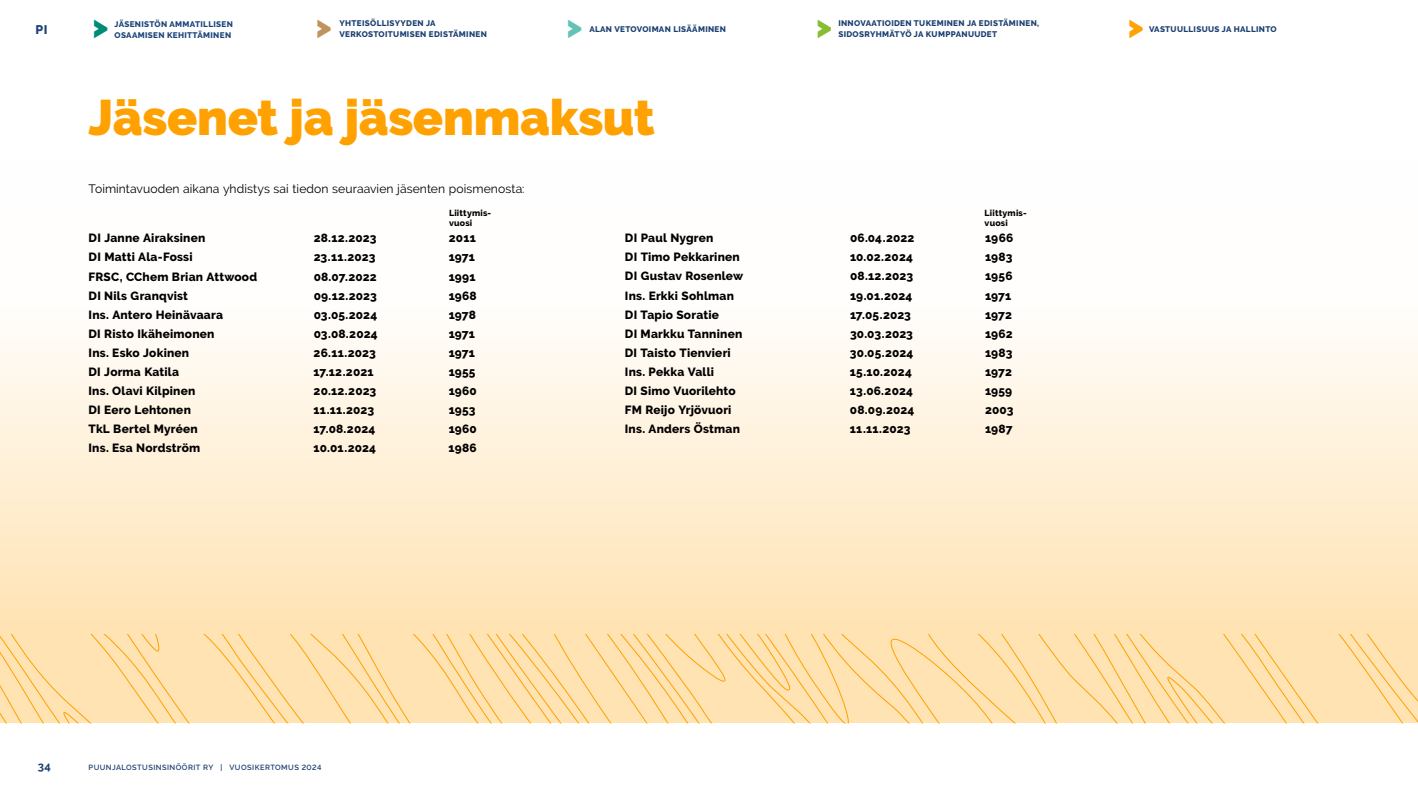
<style>
.page{position:relative;width:1418px;height:798px;background:#fff}
.page>*{position:absolute;margin:0;border:0;box-sizing:border-box;transform-origin:0 0}
.t1{font:900 49.62px "Raleway";letter-spacing:-.005em;color:#ffa100}
.t2{font:900 31.25px "Raleway";color:#008b79}
.t3{font:900 31.25px "Raleway";color:#c0925d}
.t4{font:900 31.25px "Raleway";color:#63c3b7}
.t5{font:900 31.25px "Raleway";color:#86bd34}
.t6{font:900 31.25px "Raleway";color:#ffa100}
.t7{font:800 12.5px "Raleway";color:#1b4379}
.t8{font:12.12px "Raleway";letter-spacing:.005em;color:#000}
.t9{font:800 11.88px "Raleway";letter-spacing:.015em;color:#000}
.t10{font:700 11.25px "Raleway";color:#1a3e70}
.t11{font:800 8.75px/10px "Raleway";letter-spacing:.025em;color:#000}
.t12{font:800 8.12px/11.2px "Raleway";letter-spacing:.04em;color:#1a3e70}
.t13{font:800 8.12px/11.2px "Raleway";letter-spacing:.04em;color:#1b4379}
.t14{font:600 7.5px "Raleway";letter-spacing:.06em;color:#1a3e70}
</style>
<div class="page">
<svg style="left:0;top:339px;width:1417px;height:294px;background:#ffeed3"></svg>
<svg style="left:592px;top:633px;width:373px;height:90px;background:#ffdfa9"></svg>
<svg style="left:965px;top:633px;width:452px;height:90px;background:#ffe0ab"></svg>
<svg style="left:0;top:633px;width:276px;height:90px;background:#ffe0ab"></svg>
<svg style="left:276px;top:633px;width:316px;height:90px;background:#ffdfa9"></svg>
<p class="t7" style="left:35px;top:22px;width:14px">PI</p>
<p class="t13" style="left:114px;top:18px;width:120px">JÄSENISTÖN AMMATILLISEN<br>OSAAMISEN KEHITTÄMINEN</p>
<p class="t12" style="left:339px;top:17px;width:149px">YHTEISÖLLISYYDEN JA<br>VERKOSTOITUMISEN EDISTÄMINEN</p>
<p class="t12" style="left:589px;top:24px;width:138px">ALAN VETOVOIMAN LISÄÄMINEN</p>
<p class="t12" style="left:838px;top:17px;width:202px">INNOVAATIOIDEN TUKEMINEN JA EDISTÄMINEN,<br>SIDOSRYHMÄTYÖ JA KUMPPANUUDET</p>
<h2 class="t2" style="left:92px;top:8px;width:18px">&gt;</h2>
<h2 class="t3" style="left:315px;top:8px;width:18px">&gt;</h2>
<h2 class="t4" style="left:566px;top:8px;width:18px">&gt;</h2>
<h2 class="t5" style="left:815px;top:8px;width:18px">&gt;</h2>
<h2 class="t6" style="left:1127px;top:8px;width:18px">&gt;</h2>
<p class="t12" style="left:1148px;top:24px;width:129px">VASTUULLISUUS JA HALLINTO</p>
<h1 class="t1" style="left:89px;top:89px;width:568px">Jäsenet ja jäsenmaksut</h1>
<p class="t8" style="left:89px;top:182px;width:437px">Toimintavuoden aikana yhdistys sai tiedon seuraavien jäsenten poismenosta:</p>
<p class="t9" style="left:89px;top:231px;width:118px">DI Janne Airaksinen</p>
<p class="t9" style="left:314px;top:231px;width:64px">28.12.2023</p>
<p class="t9" style="left:449px;top:231px;width:29px">2011</p>
<p class="t9" style="left:89px;top:250px;width:105px">DI Matti Ala-Fossi</p>
<p class="t9" style="left:314px;top:250px;width:63px">23.11.2023</p>
<p class="t9" style="left:449px;top:250px;width:28px">1971</p>
<p class="t9" style="left:89px;top:269px;width:170px">FRSC, CChem Brian Attwood</p>
<p class="t9" style="left:314px;top:269px;width:65px">08.07.2022</p>
<p class="t9" style="left:449px;top:269px;width:28px">1991</p>
<p class="t9" style="left:89px;top:288px;width:101px">DI Nils Granqvist</p>
<p class="t9" style="left:314px;top:288px;width:65px">09.12.2023</p>
<p class="t9" style="left:449px;top:288px;width:30px">1968</p>
<p class="t9" style="left:89px;top:307px;width:136px">Ins. Antero Heinävaara</p>
<p class="t9" style="left:314px;top:307px;width:65px">03.05.2024</p>
<p class="t9" style="left:449px;top:307px;width:29px">1978</p>
<p class="t9" style="left:89px;top:327px;width:127px">DI Risto Ikäheimonen</p>
<p class="t9" style="left:314px;top:327px;width:65px">03.08.2024</p>
<p class="t9" style="left:449px;top:327px;width:28px">1971</p>
<p class="t9" style="left:89px;top:346px;width:102px">Ins. Esko Jokinen</p>
<p class="t9" style="left:314px;top:346px;width:64px">26.11.2023</p>
<p class="t9" style="left:449px;top:346px;width:28px">1971</p>
<p class="t9" style="left:88px;top:365px;width:92px">DI Jorma Katila</p>
<p class="t9" style="left:313px;top:365px;width:62px">17.12.2021</p>
<p class="t9" style="left:448px;top:365px;width:28px">1955</p>
<p class="t9" style="left:88px;top:384px;width:108px">Ins. Olavi Kilpinen</p>
<p class="t9" style="left:313px;top:384px;width:64px">20.12.2023</p>
<p class="t9" style="left:448px;top:384px;width:30px">1960</p>
<p class="t9" style="left:88px;top:403px;width:104px">DI Eero Lehtonen</p>
<p class="t9" style="left:313px;top:403px;width:62px">11.11.2023</p>
<p class="t9" style="left:448px;top:403px;width:28px">1953</p>
<p class="t9" style="left:88px;top:422px;width:111px">TkL Bertel Myréen</p>
<p class="t9" style="left:313px;top:422px;width:63px">17.08.2024</p>
<p class="t9" style="left:448px;top:422px;width:30px">1960</p>
<p class="t9" style="left:88px;top:441px;width:113px">Ins. Esa Nordström</p>
<p class="t9" style="left:313px;top:441px;width:64px">10.01.2024</p>
<p class="t9" style="left:448px;top:441px;width:30px">1986</p>
<p class="t11" style="left:449px;top:208px;width:44px">Liittymis&shy;vuosi</p>
<p class="t11" style="left:984px;top:208px;width:44px">Liittymis&shy;vuosi</p>
<p class="t9" style="left:625px;top:231px;width:90px">DI Paul Nygren</p>
<p class="t9" style="left:850px;top:231px;width:66px">06.04.2022</p>
<p class="t9" style="left:985px;top:231px;width:30px">1966</p>
<p class="t9" style="left:625px;top:250px;width:116px">DI Timo Pekkarinen</p>
<p class="t9" style="left:850px;top:250px;width:64px">10.02.2024</p>
<p class="t9" style="left:985px;top:250px;width:29px">1983</p>
<p class="t9" style="left:625px;top:269px;width:120px">DI Gustav Rosenlew</p>
<p class="t9" style="left:850px;top:269px;width:65px">08.12.2023</p>
<p class="t9" style="left:985px;top:269px;width:29px">1956</p>
<p class="t9" style="left:625px;top:288px;width:111px">Ins. Erkki Sohlman</p>
<p class="t9" style="left:850px;top:288px;width:64px">19.01.2024</p>
<p class="t9" style="left:985px;top:288px;width:28px">1971</p>
<p class="t9" style="left:625px;top:307px;width:95px">DI Tapio Soratie</p>
<p class="t9" style="left:850px;top:307px;width:62px">17.05.2023</p>
<p class="t9" style="left:985px;top:307px;width:28px">1972</p>
<p class="t9" style="left:625px;top:326px;width:119px">DI Markku Tanninen</p>
<p class="t9" style="left:850px;top:326px;width:65px">30.03.2023</p>
<p class="t9" style="left:985px;top:326px;width:29px">1962</p>
<p class="t9" style="left:625px;top:346px;width:107px">DI Taisto Tienvieri</p>
<p class="t9" style="left:850px;top:346px;width:65px">30.05.2024</p>
<p class="t9" style="left:985px;top:346px;width:29px">1983</p>
<p class="t9" style="left:625px;top:365px;width:91px">Ins. Pekka Valli</p>
<p class="t9" style="left:850px;top:365px;width:63px">15.10.2024</p>
<p class="t9" style="left:985px;top:365px;width:28px">1972</p>
<p class="t9" style="left:625px;top:384px;width:112px">DI Simo Vuorilehto</p>
<p class="t9" style="left:850px;top:384px;width:64px">13.06.2024</p>
<p class="t9" style="left:985px;top:384px;width:29px">1959</p>
<p class="t9" style="left:625px;top:403px;width:108px">FM Reijo Yrjövuori</p>
<p class="t9" style="left:850px;top:403px;width:66px">08.09.2024</p>
<p class="t9" style="left:985px;top:403px;width:30px">2003</p>
<p class="t9" style="left:625px;top:422px;width:117px">Ins. Anders Östman</p>
<p class="t9" style="left:850px;top:422px;width:62px">11.11.2023</p>
<p class="t9" style="left:985px;top:422px;width:29px">1987</p>
<p class="t10" style="left:38px;top:759px;width:15px">34</p>
<p class="t14" style="left:89px;top:763px;width:234px">PUUNJALOSTUSINSINÖÖRIT RY | VUOSIKERTOMUS 2024</p>
</div>
